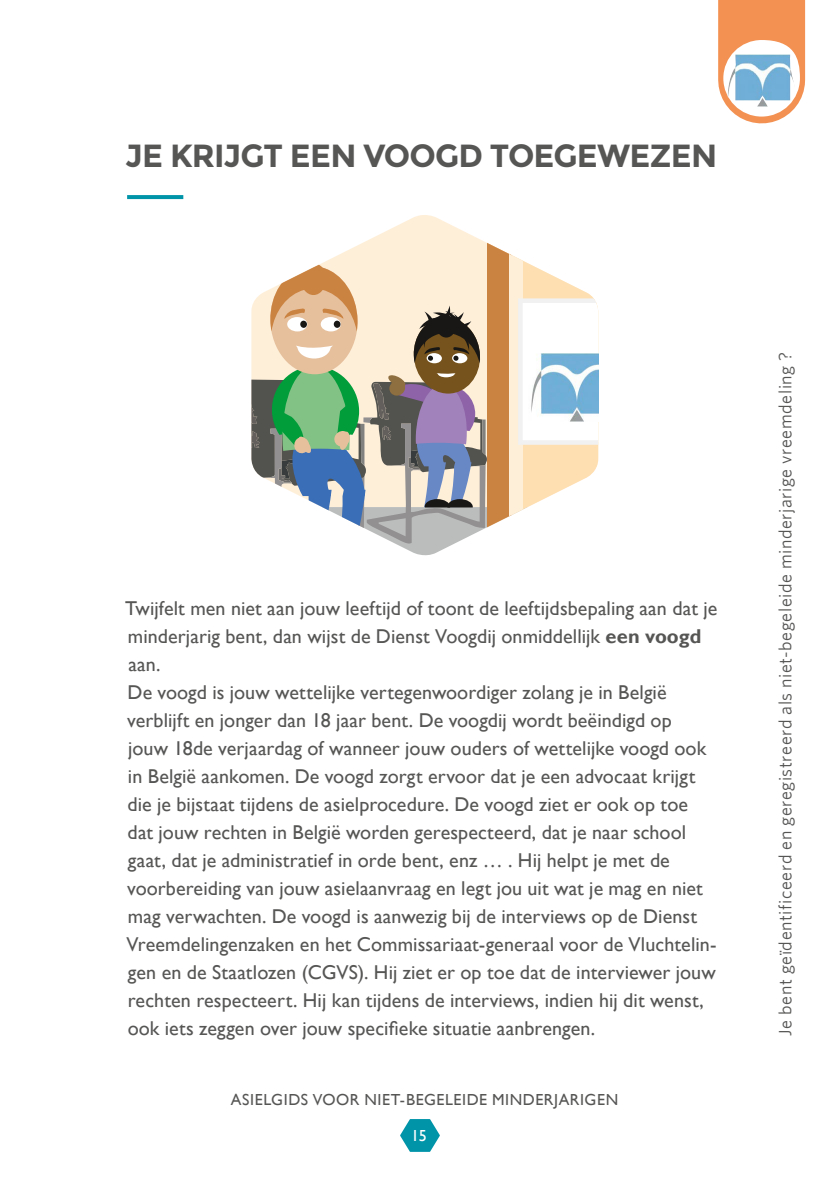
<style>
.page{position:relative;width:840px;height:1191px;background:#fff}
.page>*{position:absolute;margin:0;border:0;box-sizing:border-box;transform-origin:0 0}
.t1{font:700 32px "Montserrat";letter-spacing:-.025em;color:#565655}
.t2{font:20px/28px "Gill Sans";letter-spacing:.005em;color:#565655}
.t3{font:18px "Whitney";letter-spacing:.03em;color:#565655}
.t4{font:16px "Gill Sans";letter-spacing:.035em;color:#565655}
.t5{font:16px "Gill Sans";color:#fff}
.s1{font-weight:700}
</style>
<div class="page">
<div style="left:717px;top:0;width:87px;height:80px;background:#f39152"></div>
<svg style="left:349px;top:215px;width:137px;height:35px;fill:#feefd9"></svg>
<svg style="left:486px;top:242px;width:16px;height:8px"></svg>
<svg style="left:251px;top:250px;width:347px;height:306px"></svg>
<div style="left:723px;top:40px;width:76px;height:77px;background:#fff;border-radius:50%"></div>
<img style="left:727px;top:54px;width:67px;height:52px">
<svg style="left:400px;top:1119px;width:40px;height:32px"></svg>
<svg style="left:127px;top:195px;width:56px;height:4px"></svg>
<h1 class="t1" style="left:125px;top:136px;width:593px">JE KRIJGT EEN VOOGD TOEGEWEZEN</h1>
<p class="t2" style="left:125px;top:594px;width:593px">Twijfelt men niet aan jouw leeftijd of toont de leeftijdsbepaling aan dat je minderjarig bent, dan wijst de Dienst Voogdij onmiddellijk <span class="s1">een voogd </span>aan.<br>De voogd is jouw wettelijke vertegenwoordiger zolang je in België verblijft en jonger dan 18 jaar bent. De voogdij wordt beëindigd op<br>jouw 18de verjaardag of wanneer jouw ouders of wettelijke voogd ook in België aankomen. De voogd zorgt ervoor dat je een advocaat krijgt die je bijstaat tijdens de asielprocedure. De voogd ziet er ook op toe<br>dat jouw rechten in België worden gerespecteerd, dat je naar school gaat, dat je administratief in orde bent, enz … . Hij helpt je met de voorbereiding van jouw asielaanvraag en legt jou uit wat je mag en niet mag verwachten. De voogd is aanwezig bij de interviews op de Dienst Vreemdelingenzaken en het Commissariaat-generaal voor de Vluchtelin&shy;gen en de Staatlozen (CGVS). Hij ziet er op toe dat de interviewer jouw rechten respecteert. Hij kan tijdens de interviews, indien hij dit wenst, ook iets zeggen over jouw specifieke situatie aanbrengen.</p>
<p class="t4" style="left:231px;top:1090px;width:388px">ASIELGIDS VOOR NIET-BEGELEIDE MINDERJARIGEN</p>
<p class="t5" style="left:411px;top:1126px;width:17px">15</p>
<p class="t3" style="left:774px;top:1036px;width:685px;rotate:-90deg">Je bent geïdentificeerd en geregistreerd als niet-begeleide minderjarige vreemdeling ?</p>
</div>
